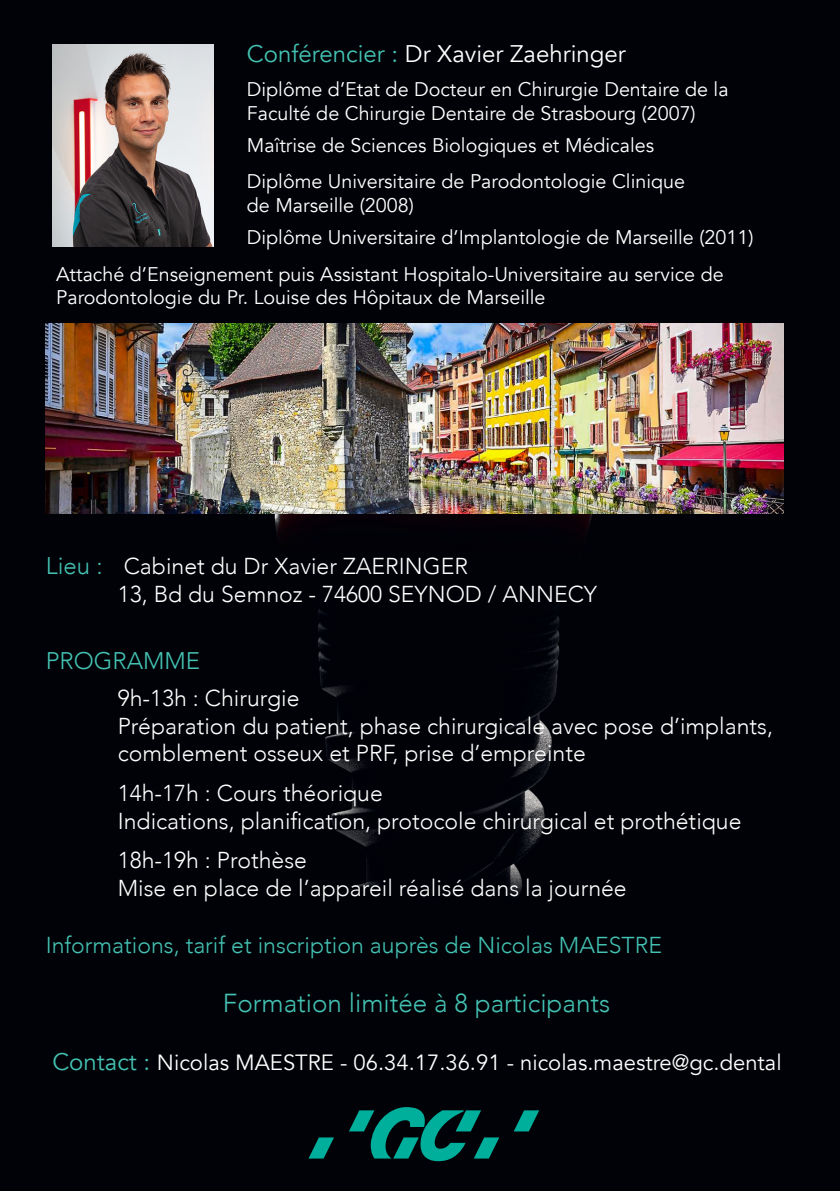
<style>
.page{position:relative;width:840px;height:1191px;background:#fff}
.page>*{position:absolute;margin:0;border:0;box-sizing:border-box;transform-origin:0 0}
.t1{font:300 26px "Avenir";color:#44c2b2}
.t2{font:24px "Avenir";color:#fff}
.t3{font:300 24px "Avenir";color:#44c2b2}
.t4{font:300 23px/27.6px "Avenir";color:#fff}
.t5{font:300 23px "Avenir";color:#44c2b2}
.t6{font:22px "Avenir";color:#fff}
.t7{font:19.8px "Avenir";color:#fff}
.s1{color:#44c2b2}
.s2{font-size:24px;color:#44c2b2}
</style>
<div class="page">
<div style="left:0;top:0;width:839px;height:1191px;background:#000208"></div>
<img style="left:52px;top:45px;width:162px;height:201px">
<svg style="left:308px;top:1137px;width:26px;height:21px"></svg>
<svg style="left:513px;top:1110px;width:26px;height:21px"></svg>
<svg style="left:348px;top:1107px;width:151px;height:54px;background:#004d47"></svg>
<img style="left:46px;top:323px;width:737px;height:191px">
<p class="t2" style="left:247px;top:40px;width:380px"><span class="s1">Conférencier :</span> Dr Xavier Zaehringer</p>
<p class="t7" style="left:247px;top:77px;width:483px">Diplôme d’Etat de Docteur en Chirurgie Dentaire de la</p>
<p class="t7" style="left:247px;top:101px;width:450px">Faculté de Chirurgie Dentaire de Strasbourg (2007)</p>
<p class="t7" style="left:247px;top:133px;width:408px">Maîtrise de Sciences Biologiques et Médicales</p>
<p class="t7" style="left:247px;top:169px;width:439px">Diplôme Universitaire de Parodontologie Clinique</p>
<p class="t7" style="left:247px;top:193px;width:168px">de Marseille (2008)</p>
<p class="t7" style="left:247px;top:225px;width:508px">Diplôme Universitaire d’Implantologie de Marseille (2011)</p>
<p class="t7" style="left:56px;top:262px;width:668px">Attaché d’Enseignement puis Assistant Hospitalo-Universitaire au service de</p>
<p class="t7" style="left:56px;top:286px;width:490px">Parodontologie du Pr. Louise des Hôpitaux de Marseille</p>
<p class="t4" style="left:46px;top:552px;width:423px"><span class="s2">Lieu :</span> Cabinet du Dr Xavier ZAERINGER</p>
<p class="t4" style="left:118px;top:580px;width:480px">13, Bd du Semnoz - 74600 SEYNOD / ANNECY</p>
<p class="t3" style="left:46px;top:646px;width:156px">PROGRAMME</p>
<p class="t4" style="left:118px;top:684px;width:183px">9h-13h : Chirurgie</p>
<p class="t4" style="left:118px;top:712px;width:656px">Préparation du patient, phase chirurgicale avec pose d’implants, comblement osseux et PRF, prise d’empreinte</p>
<p class="t4" style="left:118px;top:779px;width:266px">14h-17h : Cours théorique</p>
<p class="t4" style="left:118px;top:807px;width:625px">Indications, planification, protocole chirurgical et prothétique</p>
<p class="t4" style="left:118px;top:846px;width:190px">18h-19h : Prothèse</p>
<p class="t4" style="left:118px;top:874px;width:510px">Mise en place de l’appareil réalisé dans la journée</p>
<p class="t5" style="left:46px;top:932px;width:617px">Informations, tarif et inscription auprès de Nicolas MAESTRE</p>
<p class="t1" style="left:223px;top:988px;width:388px">Formation limitée à 8 participants</p>
<p class="t6" style="left:52px;top:1049px;width:730px"><span class="s2">Contact :</span> Nicolas MAESTRE - 06.34.17.36.91 - nicolas.maestre@gc.dental</p>
</div>
